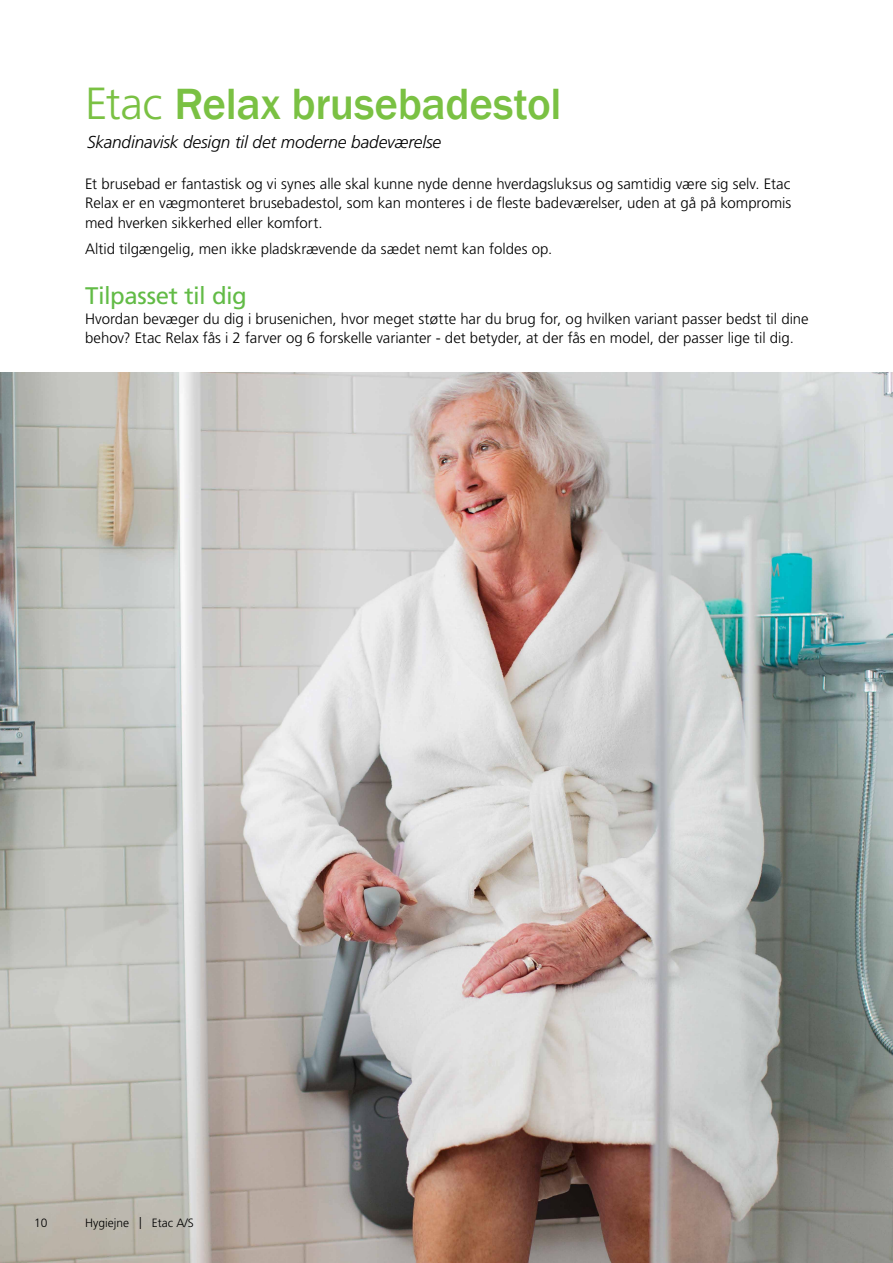
<style>
.page{position:relative;width:893px;height:1263px;background:#fff}
.page>*{position:absolute;margin:0;border:0;box-sizing:border-box;transform-origin:0 0}
.t1{font:500 45px "Franklin Gothic";letter-spacing:-.01em;color:#7ac143}
.t2{font:24px "Frutiger LT Pro";letter-spacing:-.02em;color:#62bb46}
.t3{font:italic 300 17.25px "Frutiger LT Pro";letter-spacing:-.01em;color:#000}
.t4{font:300 15px/19.5px "Frutiger LT Pro";color:#000;text-align:justify}
.t5{font:300 12px "Frutiger LT Std";color:#000}
.s1{font-family:"Frutiger LT Pro";font-weight:300}
</style>
<div class="page">
<img style="left:0;top:372px;width:893px;height:891px">
<h1 class="t1" style="left:85px;top:76px;width:478px"><span class="s1">Etac</span> Relax brusebadestol</h1>
<p class="t3" style="left:87px;top:132px;width:356px">Skandinavisk design til det moderne badeværelse</p>
<p class="t4" style="left:85px;top:174px;width:708px">Et brusebad er fantastisk og vi synes alle skal kunne nyde denne hverdagsluksus og samtidig være sig selv. Etac Relax er en vægmonteret brusebadestol, som kan monteres i de fleste badeværelser, uden at gå på kompromis med hverken sikkerhed eller komfort.</p>
<p class="t4" style="left:85px;top:239px;width:469px">Altid tilgængelig, men ikke pladskrævende da sædet nemt kan foldes op.</p>
<h2 class="t2" style="left:85px;top:282px;width:163px">Tilpasset til dig</h2>
<p class="t4" style="left:85px;top:309px;width:725px">Hvordan bevæger du dig i brusenichen, hvor meget støtte har du brug for, og hvilken variant passer bedst til dine behov? Etac Relax fås i 2 farver og 6 forskelle varianter - det betyder, at der fås en model, der passer lige til dig.</p>
<p class="t5" style="left:34px;top:1216px;width:15px">10</p>
<p class="t5" style="left:85px;top:1216px;width:110px">Hygiejne | Etac A/S</p>
</div>
